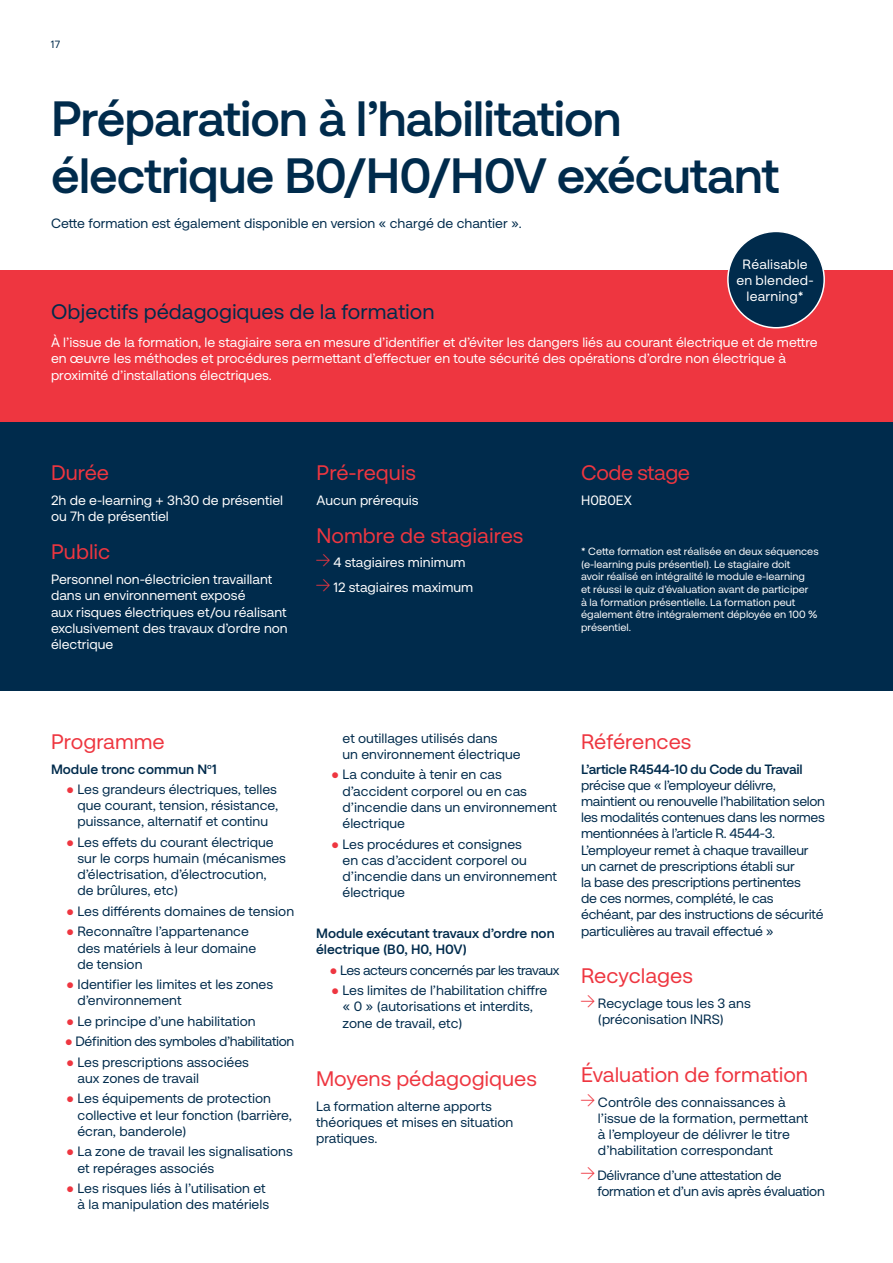
<style>
.page{position:relative;width:893px;height:1263px;background:#fff}
.page>*{position:absolute;margin:0;border:0;box-sizing:border-box;transform-origin:0 0}
.t1{font:700 49.5px/57px "Securitas Pro";letter-spacing:-.025em;color:#002b4c}
.t2{font:21px "Securitas Pro";color:#ee3640}
.t3{font:21px "Securitas Pro";color:#002b4c}
.t4{font:21px "Securitas Pro";letter-spacing:-.025em;color:#ee3640}
.t5{font:13.5px/16.2px "Securitas Pro";color:#002b4c}
.t6{font:13.5px/16.2px "Securitas Pro";color:#fff}
.t7{font:13.5px/16.2px "Securitas Pro";letter-spacing:-.025em;color:#002b4c}
.t8{font:700 13.5px/16.2px "Securitas Pro";color:#002b4c}
.t9{font:13.5px/16.2px "Securitas Pro";letter-spacing:-.02em;color:#002b4c}
.t10{font:13.5px "Securitas Pro";letter-spacing:-.03em;color:#002b4c}
.t11{font:700 13.5px "Securitas Pro";letter-spacing:-.02em;color:#002b4c}
.t12{font:10.5px/12.6px "Securitas Pro";color:#fff}
.t13{font:10.5px "Securitas Pro";color:#002b4c}
.s1{font-family:"Arial";font-weight:700;color:#ee3640}
</style>
<div class="page">
<div style="left:0;top:270px;width:893px;height:170px;background:#ee3640"></div>
<div style="left:0;top:422px;width:893px;height:268px;background:#002b4c"></div>
<div style="left:728px;top:231px;width:96px;height:97px;background:#002b4c;border-radius:50%"></div>
<div style="left:727px;top:231px;width:98px;height:97px;border:2px solid #fff;border-radius:50%"></div>
<p class="t13" style="left:51px;top:37px;width:11px">17</p>
<h1 class="t1" style="left:51px;top:90px;width:730px">Préparation à l’habilitation électrique B0/H0/H0V exécutant</h1>
<p class="t5" style="left:51px;top:215px;width:472px">Cette formation est également disponible en version « chargé de chantier ».</p>
<p class="t6" style="left:736px;top:256px;width:79px;text-align:center">Réalisable en blended&shy;learning*</p>
<h2 class="t3" style="left:51px;top:298px;width:385px">Objectifs pédagogiques de la formation</h2>
<p class="t6" style="left:51px;top:334px;width:768px">À l’issue de la formation, le stagiaire sera en mesure d’identifier et d’éviter les dangers liés au courant électrique et de mettre en œuvre les méthodes et procédures permettant d’effectuer en toute sécurité des opérations d’ordre non électrique à proximité d’installations électriques.</p>
<h2 class="t2" style="left:51px;top:460px;width:60px">Durée</h2>
<p class="t6" style="left:51px;top:492px;width:234px">2h de e-learning + 3h30 de présentiel ou 7h de présentiel</p>
<h2 class="t2" style="left:51px;top:539px;width:61px">Public</h2>
<p class="t6" style="left:51px;top:571px;width:238px">Personnel non-électricien travaillant dans un environnement exposé<br>aux risques électriques et/ou réalisant exclusivement des travaux d’ordre non électrique</p>
<h2 class="t2" style="left:317px;top:460px;width:101px">Pré-requis</h2>
<p class="t6" style="left:317px;top:492px;width:104px">Aucun prérequis</p>
<h2 class="t2" style="left:317px;top:522px;width:208px">Nombre de stagiaires</h2>
<p class="t6" style="left:333px;top:550px;width:141px;line-height:24.8px">4 stagiaires minimum<br>12 stagiaires maximum</p>
<h2 class="t4" style="left:581px;top:459px;width:110px">Code stage</h2>
<p class="t6" style="left:581px;top:491px;width:52px">H0B0EX</p>
<p class="t12" style="left:581px;top:545px;width:239px">* Cette formation est réalisée en deux séquences (e-learning puis présentiel). Le stagiaire doit<br>avoir réalisé en intégralité le module e-learning<br>et réussi le quiz d’évaluation avant de participer<br>à la formation présentielle. La formation peut également être intégralement déployée en 100 % présentiel.</p>
<h2 class="t2" style="left:51px;top:728px;width:115px">Programme</h2>
<p class="t8" style="left:51px;top:761px;width:167px">Module tronc commun N<sup>o</sup>1</p>
<p class="t5" style="left:77px;top:781px;width:202px;text-align:justify;text-indent:-11px"><span class="s1">●</span> Les grandeurs électriques, telles que courant, tension, résistance, puissance, alternatif et continu</p>
<p class="t5" style="left:77px;top:834px;width:210px;text-indent:-11px"><span class="s1">●</span> Les effets du courant électrique sur le corps humain (mécanismes d’électrisation, d’électrocution, de brûlures, etc)</p>
<p class="t5" style="left:66px;top:903px;width:230px"><span class="s1">●</span> Les différents domaines de tension</p>
<p class="t5" style="left:77px;top:923px;width:180px;text-indent:-11px"><span class="s1">●</span> Reconnaître l’appartenance des matériels à leur domaine de tension</p>
<p class="t5" style="left:77px;top:976px;width:197px;text-indent:-11px"><span class="s1">●</span> Identifier les limites et les zones d’environnement</p>
<p class="t5" style="left:66px;top:1013px;width:191px"><span class="s1">●</span> Le principe d’une habilitation</p>
<p class="t7" style="left:65px;top:1033px;width:231px"><span class="s1">●</span> Définition des symboles d’habilitation</p>
<p class="t5" style="left:77px;top:1054px;width:173px;text-indent:-11px"><span class="s1">●</span> Les prescriptions associées aux zones de travail</p>
<p class="t5" style="left:77px;top:1090px;width:216px;text-indent:-11px"><span class="s1">●</span> Les équipements de protection collective et leur fonction (barrière, écran, banderole)</p>
<p class="t5" style="left:77px;top:1143px;width:217px;text-indent:-11px"><span class="s1">●</span> La zone de travail les signalisations et repérages associés</p>
<p class="t5" style="left:66px;top:1180px;width:205px;text-align:right"><span class="s1">●</span> Les risques liés à l’utilisation et à la manipulation des matériels</p>
<p class="t5" style="left:343px;top:730px;width:180px">et outillages utilisés dans<br>un environnement électrique</p>
<p class="t5" style="left:343px;top:766px;width:216px;text-indent:-11px"><span class="s1">●</span> La conduite à tenir en cas d’accident corporel ou en cas d’incendie dans un environnement électrique</p>
<p class="t5" style="left:343px;top:835px;width:216px;text-indent:-11px"><span class="s1">●</span> Les procédures et consignes<br>en cas d’accident corporel ou d’incendie dans un environnement électrique</p>
<p class="t8" style="left:316px;top:925px;width:240px">Module exécutant travaux d’ordre non électrique (B0, H0, H0V)</p>
<p class="t10" style="left:329px;top:961px;width:232px"><span class="s1">●</span> Les acteurs concernés par les travaux</p>
<p class="t5" style="left:343px;top:982px;width:206px;text-indent:-11px"><span class="s1">●</span> Les limites de l’habilitation chiffre « 0 » (autorisations et interdits, zone de travail, etc)</p>
<h2 class="t2" style="left:316px;top:1066px;width:222px">Moyens pédagogiques</h2>
<p class="t5" style="left:316px;top:1098px;width:199px">La formation alterne apports théoriques et mises en situation pratiques.</p>
<h2 class="t2" style="left:581px;top:728px;width:112px">Références</h2>
<p class="t11" style="left:581px;top:760px;width:223px">L’article R4544-10 du Code du Travail</p>
<p class="t7" style="left:581px;top:777px;width:245px">précise que « l’employeur délivre, maintient ou renouvelle l’habilitation selon les modalités contenues dans les normes mentionnées à l’article R. 4544-3.<br>L’employeur remet à chaque travailleur un carnet de prescriptions établi sur<br>la base des prescriptions pertinentes<br>de ces normes, complété, le cas échéant, par des instructions de sécurité particulières au travail effectué »</p>
<h2 class="t2" style="left:581px;top:962px;width:113px">Recyclages</h2>
<p class="t5" style="left:598px;top:994px;width:154px">Recyclage tous les 3 ans (préconisation INRS)</p>
<h2 class="t2" style="left:581px;top:1061px;width:228px">Évaluation de formation</h2>
<p class="t5" style="left:598px;top:1093px;width:212px">Contrôle des connaissances à l’issue de la formation, permettant à l’employeur de délivrer le titre d’habilitation correspondant</p>
<p class="t9" style="left:597px;top:1167px;width:229px">Délivrance d’une attestation de formation et d’un avis après évaluation</p>
</div>
